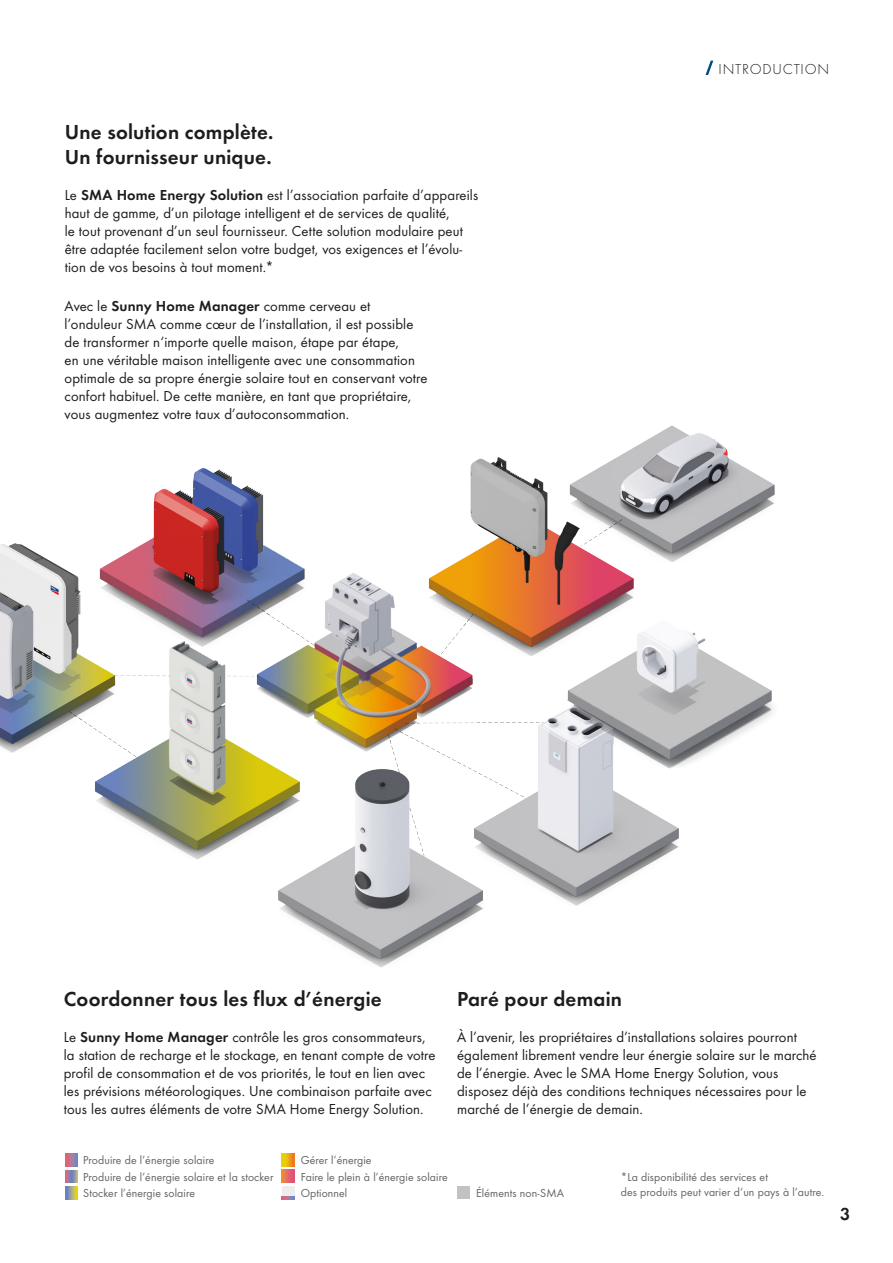
<style>
.page{position:relative;width:893px;height:1263px;background:#fff}
.page>*{position:absolute;margin:0;border:0;box-sizing:border-box;transform-origin:0 0}
.t1{font:600 21px/24.8px "SMA Futura";letter-spacing:.01em;color:#1d1d1b}
.t2{font:600 18px "SMA Futura";color:#1d1d1b}
.t3{font:15px/18px "SMA Futura";letter-spacing:.01em;color:#1d1d1b}
.t4{font:300 15px "SMA Futura";letter-spacing:.05em;color:#1d1d1b}
.t5{font:12px/16.5px "SMA Futura";letter-spacing:.01em;color:#646463}
.s1{font-weight:600}
</style>
<div class="page">
<img style="left:0;top:425px;width:775px;height:741px">
<svg style="left:65px;top:1153px;width:13px;height:46px"></svg>
<div style="left:282px;top:1186px;width:12px;height:13px;background:#ededed"></div>
<div style="left:457px;top:1186px;width:13px;height:13px;background:#c2c1c3"></div>
<svg style="left:282px;top:1153px;width:12px;height:30px"></svg>
<svg style="left:282px;top:1196px;width:12px;height:3px"></svg>
<svg style="left:705px;top:61px;width:8px;height:14px"></svg>
<h1 class="t1" style="left:65px;top:118px;width:210px">Une solution complète.<br>Un fournisseur unique.</h1>
<p class="t3" style="left:65px;top:185px;width:415px">Le <span class="s1">SMA Home Energy Solution</span> est l’association parfaite d’appareils haut de gamme, d’un pilotage intelligent et de services de qualité,<br>le tout provenant d’un seul fournisseur. Cette solution modulaire peut être adaptée facilement selon votre budget, vos exigences et l’évolu&shy;tion de vos besoins à tout moment.*</p>
<p class="t3" style="left:65px;top:296px;width:364px">Avec le <span class="s1">Sunny Home Manager</span> comme cerveau et l’onduleur SMA comme cœur de l’installation, il est possible de transformer n‘importe quelle maison, étape par étape,<br>en une véritable maison intelligente avec une consommation optimale de sa propre énergie solaire tout en conservant votre confort habituel. De cette manière, en tant que propriétaire, vous augmentez votre taux d’autoconsommation.</p>
<p class="t4" style="left:719px;top:59px;width:112px">INTRODUCTION</p>
<h1 class="t1" style="left:64px;top:985px;width:319px">Coordonner tous les flux d’énergie</h1>
<p class="t3" style="left:64px;top:1027px;width:373px">Le <span class="s1">Sunny Home Manager</span> contrôle les gros consommateurs, la station de recharge et le stockage, en tenant compte de votre profil de consommation et de vos priorités, le tout en lien avec les prévisions météorologiques. Une combinaison parfaite avec tous les autres éléments de votre SMA Home Energy Solution.</p>
<h1 class="t1" style="left:457px;top:985px;width:166px">Paré pour demain</h1>
<p class="t3" style="left:457px;top:1027px;width:361px">À l’avenir, les propriétaires d’installations solaires pourront également librement vendre leur énergie solaire sur le marché de l’énergie. Avec le SMA Home Energy Solution, vous disposez déjà des conditions techniques nécessaires pour le marché de l’énergie de demain.</p>
<p class="t5" style="left:83px;top:1151px;width:192px">Produire de l’énergie solaire<br>Produire de l’énergie solaire et la stocker</p>
<p class="t5" style="left:301px;top:1151px;width:72px">Gérer l’énergie</p>
<p class="t5" style="left:301px;top:1168px;width:148px">Faire le plein à l’énergie solaire</p>
<p class="t5" style="left:83px;top:1184px;width:113px">Stocker l’énergie solaire</p>
<p class="t5" style="left:301px;top:1184px;width:48px">Optionnel</p>
<p class="t5" style="left:476px;top:1184px;width:89px">Éléments non-SMA</p>
<p class="t5" style="left:621px;top:1169px;width:205px;line-height:15px">*La disponibilité des services et<br>des produits peut varier d‘un pays à l‘autre.</p>
<p class="t2" style="left:840px;top:1202px;width:12px">3</p>
</div>
